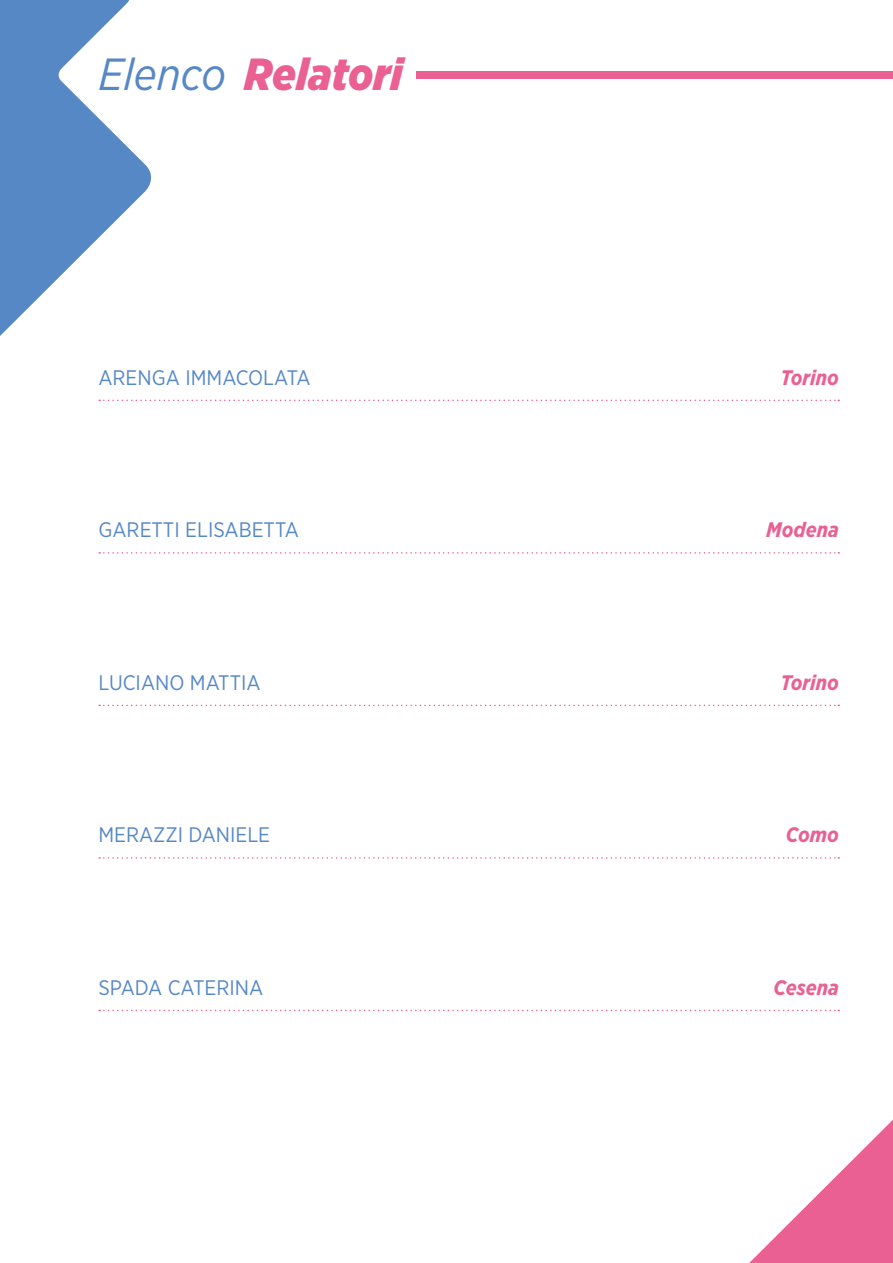
<style>
.page{position:relative;width:893px;height:1263px;background:#fff}
.page>*{position:absolute;margin:0;border:0;box-sizing:border-box;transform-origin:0 0}
.t1{font:italic 900 45px "Gotham Narrow";color:#ea6092}
.t2{font:21px "Gotham Narrow";color:#5688c6}
.t3{font:italic 700 21px "Gotham Narrow";color:#ea6092}
.s1{font-weight:400;color:#5688c6}
</style>
<div class="page">
<svg style="left:0;top:0;width:156px;height:402px"></svg>
<svg style="left:713px;top:1009px;width:180px;height:254px"></svg>
<svg style="left:99px;top:400px;width:740px;height:1px"></svg>
<svg style="left:99px;top:552px;width:740px;height:2px"></svg>
<svg style="left:99px;top:705px;width:740px;height:1px"></svg>
<svg style="left:99px;top:857px;width:740px;height:2px"></svg>
<svg style="left:99px;top:1010px;width:740px;height:1px"></svg>
<div style="left:416px;top:71px;width:477px;height:7px;background:#ea6092"></div>
<h1 class="t1" style="left:98px;top:44px;width:306px"><span class="s1">Elenco</span> Relatori</h1>
<p class="t2" style="left:98px;top:364px;width:214px">ARENGA IMMACOLATA</p>
<p class="t3" style="left:781px;top:364px;width:60px">Torino</p>
<p class="t2" style="left:98px;top:517px;width:202px">GARETTI ELISABETTA</p>
<p class="t3" style="left:766px;top:516px;width:74px">Modena</p>
<p class="t2" style="left:98px;top:669px;width:164px">LUCIANO MATTIA</p>
<p class="t3" style="left:781px;top:669px;width:60px">Torino</p>
<p class="t2" style="left:98px;top:822px;width:173px">MERAZZI DANIELE</p>
<p class="t3" style="left:786px;top:821px;width:55px">Como</p>
<p class="t2" style="left:98px;top:974px;width:166px">SPADA CATERINA</p>
<p class="t3" style="left:773px;top:974px;width:67px">Cesena</p>
</div>
